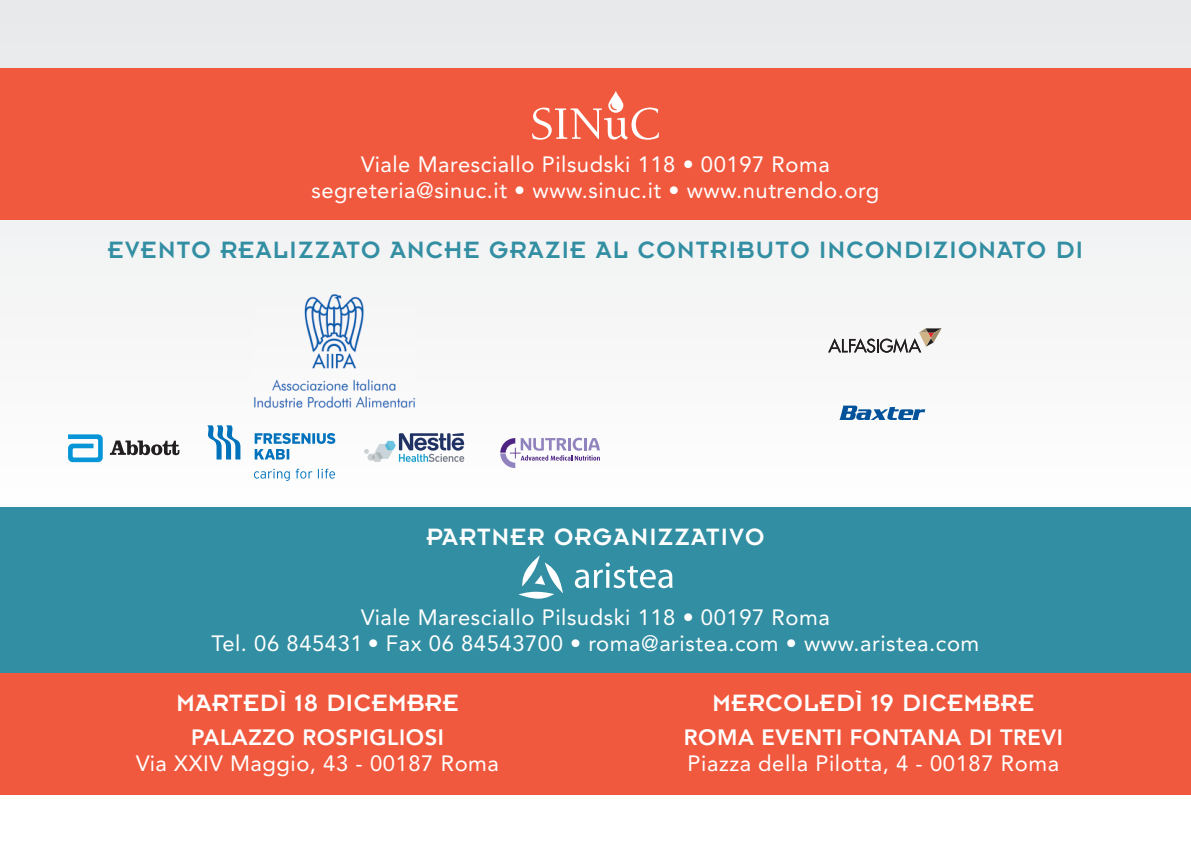
<style>
.page{position:relative;width:1191px;height:851px;background:#fff}
.page>*{position:absolute;margin:0;border:0;box-sizing:border-box;transform-origin:0 0}
.t1{font:26px "Insignia LT Std";letter-spacing:.05em;color:#328ea2}
.t2{font:26px "Insignia LT Std";letter-spacing:.025em;color:#fff}
.t3{font:26px "Insignia LT Std";letter-spacing:.05em;color:#fff}
.t4{font:22px/26px "Avenir";letter-spacing:.025em;color:#fff;text-align:center}
.t5{font:800 22px "Avenir";letter-spacing:.025em;color:#fff}
</style>
<div class="page">
<div style="left:0;top:509px;width:1191px;height:285px;background:#f0593e"></div>
<div style="left:0;top:0;width:1191px;height:518px;background:linear-gradient(to right,#f4f4f5,#f5f5f6)"></div>
<div style="left:0;top:68px;width:1191px;height:152px;background:#f0593e"></div>
<svg style="left:532px;top:91px;width:127px;height:49px"></svg>
<div style="left:0;top:507px;width:1191px;height:165px;background:#328ea2"></div>
<svg style="left:518px;top:555px;width:45px;height:43px"></svg>
<svg style="left:575px;top:562px;width:97px;height:26px"></svg>
<img style="left:253px;top:294px;width:162px;height:114px">
<svg style="left:839px;top:405px;width:86px;height:15px"></svg>
<svg style="left:364px;top:433px;width:100px;height:29px"></svg>
<svg style="left:500px;top:437px;width:100px;height:31px"></svg>
<svg style="left:207px;top:425px;width:33px;height:34px"></svg>
<svg style="left:255px;top:433px;width:80px;height:26px"></svg>
<svg style="left:254px;top:468px;width:81px;height:13px"></svg>
<svg style="left:68px;top:434px;width:35px;height:28px"></svg>
<svg style="left:110px;top:440px;width:69px;height:15px"></svg>
<svg style="left:828px;top:328px;width:113px;height:24px"></svg>
<p class="t4" style="left:311px;top:153px;width:569px">Viale Maresciallo Pilsudski 118 • 00197 Roma segreteria@sinuc.it • www.sinuc.it • www.nutrendo.org</p>
<p class="t1" style="left:108px;top:241px;width:976px">EVENTO REALIZZATO ANCHE GRAZIE AL CONTRIBUTO INCONDIZIONATO DI</p>
<p class="t3" style="left:426px;top:528px;width:339px">PARTNER ORGANIZZATIVO</p>
<p class="t4" style="left:212px;top:606px;width:769px">Viale Maresciallo Pilsudski 118 • 00197 Roma<br>Tel. 06 845431 • Fax 06 84543700 • roma@aristea.com • www.aristea.com</p>
<p class="t2" style="left:177px;top:694px;width:283px">MARTEDÌ 18 DICEMBRE</p>
<p class="t5" style="left:191px;top:728px;width:254px">PALAZZO ROSPIGLIOSI</p>
<p class="t4" style="left:136px;top:752px;width:364px">Via XXIV Maggio, 43 - 00187 Roma</p>
<p class="t2" style="left:712px;top:694px;width:323px">MERCOLEDÌ 19 DICEMBRE</p>
<p class="t5" style="left:684px;top:728px;width:381px">ROMA EVENTI FONTANA DI TREVI</p>
<p class="t4" style="left:687px;top:752px;width:373px">Piazza della Pilotta, 4 - 00187 Roma</p>
</div>
